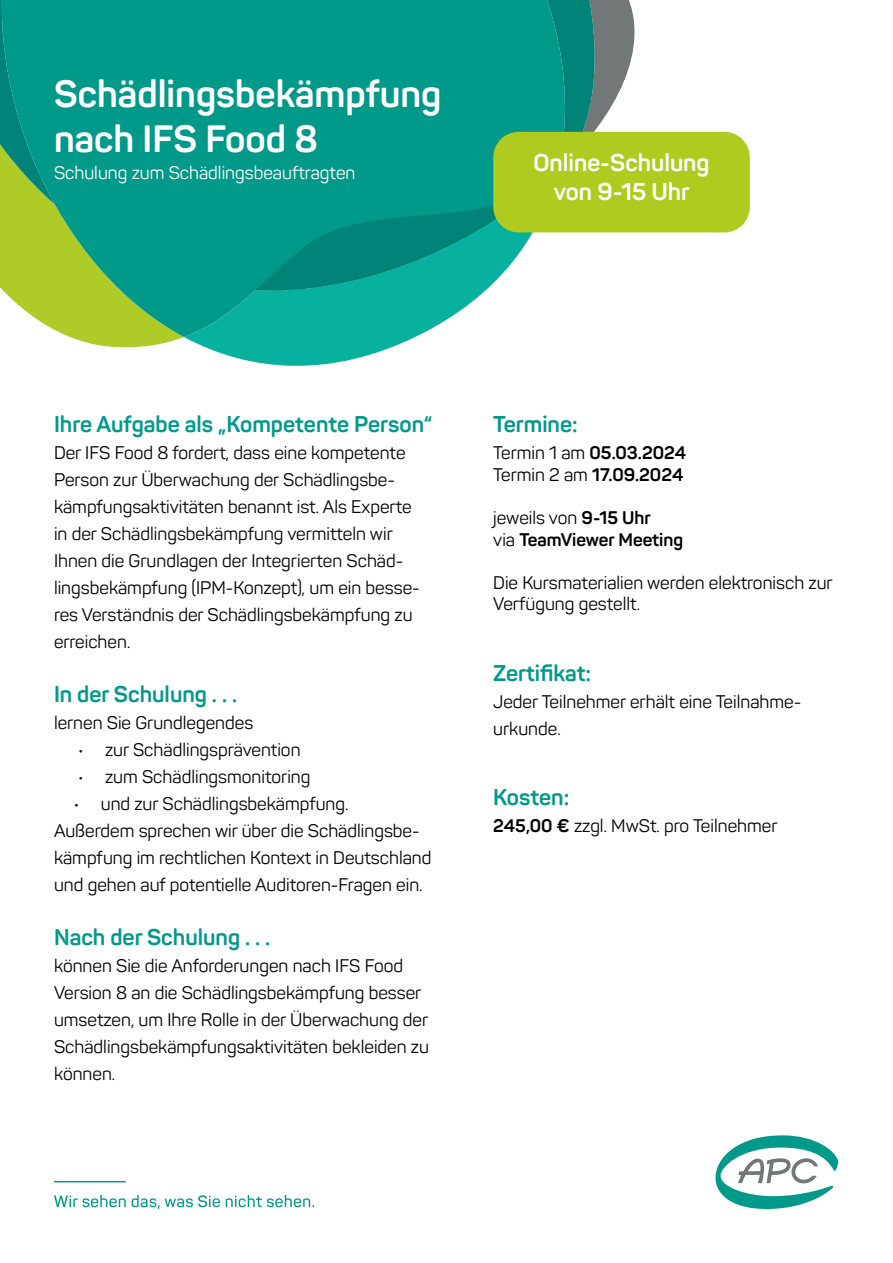
<style>
.page{position:relative;width:893px;height:1263px;background:#fff}
.page>*{position:absolute;margin:0;border:0;box-sizing:border-box;transform-origin:0 0}
.t1{font:700 37.5px/45px "Panton";color:#fff}
.t2{font:700 24px/28.8px "Panton";color:#fff;text-align:center}
.t3{font:700 22.5px "Panton";color:#00998a}
.t4{font:18px/27px "Panton";color:#000}
.t5{font:700 18px/21.6px "Panton";color:#000}
.t6{font:18px "Panton";color:#fff}
.s1{font-weight:400}
.s2{font-weight:700}
</style>
<div class="page">
<svg style="left:70px;top:337px;width:345px;height:29px"></svg>
<svg style="left:610px;top:0;width:36px;height:132px"></svg>
<svg style="left:3px;top:291px;width:482px;height:46px;background:#4ebc8b"></svg>
<svg style="left:0;top:0;width:610px;height:291px;background:#149d87"></svg>
<hr style="left:54px;top:1181px;width:72px;height:1px;background:#00998a">
<svg style="left:54px;top:1195px;width:72px;height:12px"></svg>
<svg style="left:132px;top:1195px;width:88px;height:14px"></svg>
<svg style="left:226px;top:1195px;width:88px;height:12px"></svg>
<div style="left:493px;top:132px;width:257px;height:100px;background:#afcb20;border-radius:26px"></div>
<svg style="left:715px;top:1135px;width:124px;height:74px"></svg>
<h1 class="t1" style="left:54px;top:71px;width:389px">Schädlingsbekämpfung nach IFS Food 8</h1>
<p class="t6" style="left:54px;top:161px;width:303px">Schulung zum Schädlingsbeauftragten</p>
<h2 class="t2" style="left:533px;top:148px;width:178px">Online-Schulung von 9-15 Uhr</h2>
<p class="t3" style="left:54px;top:410px;width:380px">Ihre Aufgabe als „Kompetente Person“</p>
<p class="t4" style="left:54px;top:439px;width:367px">Der IFS Food 8 fordert, dass eine kompetente Person zur Überwachung der Schädlingsbe&shy;kämpfungsaktivitäten benannt ist. Als Experte in der Schädlingsbekämpfung vermitteln wir Ihnen die Grundlagen der Integrierten Schäd&shy;lingsbekämpfung (IPM-Konzept), um ein besse&shy;res Verständnis der Schädlingsbekämpfung zu erreichen.</p>
<p class="t3" style="left:54px;top:680px;width:185px">In der Schulung . . .</p>
<p class="t4" style="left:54px;top:709px;width:201px">lernen Sie Grundlegendes</p>
<p class="t4" style="left:78px;top:736px;width:224px">• zur Schädlingsprävention</p>
<p class="t4" style="left:78px;top:763px;width:234px">• zum Schädlingsmonitoring</p>
<p class="t4" style="left:54px;top:790px;width:379px;text-indent:20px">• und zur Schädlingsbekämpfung.<br>Außerdem sprechen wir über die Schädlingsbe&shy;kämpfung im rechtlichen Kontext in Deutschland und gehen auf potentielle Auditoren-Fragen ein.</p>
<p class="t3" style="left:54px;top:923px;width:218px">Nach der Schulung . . .</p>
<p class="t4" style="left:54px;top:952px;width:376px">können Sie die Anforderungen nach IFS Food Version 8 an die Schädlingsbekämpfung besser umsetzen, um Ihre Rolle in der Überwachung der Schädlingsbekämpfungsaktivitäten bekleiden zu können.</p>
<p class="t3" style="left:493px;top:410px;width:86px">Termine:</p>
<p class="t5" style="left:493px;top:442px;width:195px"><span class="s1">Termin 1 am</span> 05.03.2024<br><span class="s1">Termin 2 am</span> 17.09.2024</p>
<p class="t5" style="left:493px;top:507px;width:191px"><span class="s1">jeweils von</span> 9-15 Uhr<br><span class="s1">via</span> TeamViewer Meeting</p>
<p class="t4" style="left:493px;top:572px;width:341px;line-height:21.6px">Die Kursmaterialien werden elektronisch zur<br>Verfügung gestellt.</p>
<p class="t3" style="left:493px;top:659px;width:99px">Zertifikat:</p>
<p class="t4" style="left:493px;top:688px;width:310px">Jeder Teilnehmer erhält eine Teilnahme&shy;urkunde.</p>
<p class="t3" style="left:493px;top:783px;width:78px">Kosten:</p>
<p class="t4" style="left:493px;top:812px;width:286px"><span class="s2">245,00 €</span> zzgl. MwSt. pro Teilnehmer</p>
</div>
